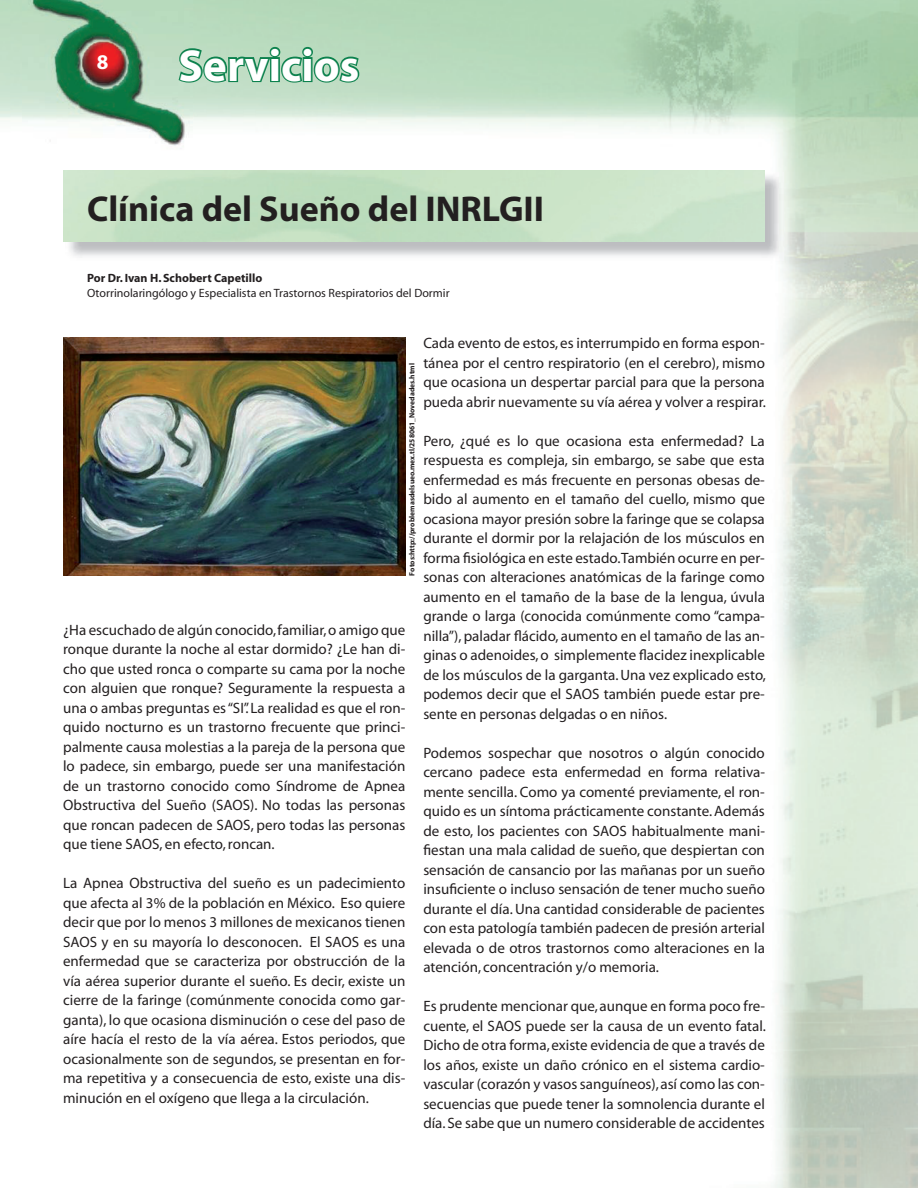
<style>
.page{position:relative;width:918px;height:1188px;background:#fff}
.page>*{position:absolute;margin:0;border:0;box-sizing:border-box;transform-origin:0 0}
.t1{font:700 45px "Myriad";color:#fff}
.t2{font:700 36px "Myriad";color:#231f20}
.t3{font:700 21px "Myriad";color:#fff}
.t4{font:15px/19.5px "Myriad";color:#231f20;text-align:justify}
.t5{font:12px "Myriad";color:#231f20}
.t6{font:700 12px "Myriad";color:#231f20}
.t7{font:700 7.5px "Myriad";color:#231f20}
</style>
<div class="page">
<img style="left:0;top:0;width:918px;height:1188px">
<img style="left:22px;top:0;width:171px;height:152px">
<svg style="left:176px;top:45px;width:185px;height:39px;background:#7cbb97"></svg>
<img style="left:65px;top:172px;width:718px;height:89px">
<img style="left:63px;top:170px;width:701px;height:72px">
<img style="left:64px;top:337px;width:341px;height:239px">
<h3 class="t3" style="left:97px;top:51px;width:13px">8</h3>
<h1 class="t1" style="left:179px;top:42px;width:182px">Servicios</h1>
<h2 class="t2" style="left:87px;top:190px;width:458px">Clínica del Sueño del INRLGII</h2>
<p class="t6" style="left:87px;top:272px;width:177px">Por Dr. Ivan H. Schobert Capetillo</p>
<p class="t5" style="left:87px;top:287px;width:364px">Otorrinolaringólogo y Especialista en Trastornos Respiratorios del Dormir</p>
<p class="t4" style="left:423px;top:334px;width:344px">Cada evento de estos, es interrumpido en forma espon&shy;tánea por el centro respiratorio (en el cerebro), mismo que ocasiona un despertar parcial para que la persona pueda abrir nuevamente su vía aérea y volver a respirar.</p>
<p class="t4" style="left:423px;top:432px;width:344px">Pero, ¿qué es lo que ocasiona esta enfermedad? La respuesta es compleja, sin embargo, se sabe que esta enfermedad es más frecuente en personas obesas de&shy;bido al aumento en el tamaño del cuello, mismo que ocasiona mayor presión sobre la faringe que se colapsa durante el dormir por la relajación de los músculos en forma fisiológica en este estado.También ocurre en per&shy;sonas con alteraciones anatómicas de la faringe como aumento en el tamaño de la base de la lengua, úvula grande o larga (conocida comúnmente como “campa&shy;nilla”), paladar flácido, aumento en el tamaño de las an&shy;ginas o adenoides, o simplemente flacidez inexplicable de los músculos de la garganta. Una vez explicado esto, podemos decir que el SAOS también puede estar pre&shy;sente en personas delgadas o en niños.</p>
<p class="t4" style="left:423px;top:744px;width:343px">Podemos sospechar que nosotros o algún conocido cercano padece esta enfermedad en forma relativa&shy;mente sencilla. Como ya comenté previamente, el ron&shy;quido es un síntoma prácticamente constante. Además de esto, los pacientes con SAOS habitualmente mani&shy;fiestan una mala calidad de sueño, que despiertan con sensación de cansancio por las mañanas por un sueño insuficiente o incluso sensación de tener mucho sueño durante el día. Una cantidad considerable de pacientes con esta patología también padecen de presión arterial elevada o de otros trastornos como alteraciones en la atención, concentración y/o memoria.</p>
<p class="t4" style="left:423px;top:997px;width:344px">Es prudente mencionar que, aunque en forma poco fre&shy;cuente, el SAOS puede ser la causa de un evento fatal.<br>Dicho de otra forma, existe evidencia de que a través de los años, existe un daño crónico en el sistema cardio&shy;vascular (corazón y vasos sanguíneos), así como las con&shy;secuencias que puede tener la somnolencia durante el día. Se sabe que un numero considerable de accidentes</p>
<p class="t7" style="left:408px;top:576px;width:214px;rotate:-90deg">Fotos:http://problemasdelsueo.mex.tl/258061_Novedades.html</p>
<p class="t4" style="left:63px;top:620px;width:344px">¿Ha escuchado de algún conocido, familiar, o amigo que ronque durante la noche al estar dormido? ¿Le han di&shy;cho que usted ronca o comparte su cama por la noche con alguien que ronque? Seguramente la respuesta a una o ambas preguntas es “SI”. La realidad es que el ron&shy;quido nocturno es un trastorno frecuente que princi&shy;palmente causa molestias a la pareja de la persona que lo padece, sin embargo, puede ser una manifestación de un trastorno conocido como Síndrome de Apnea Obstructiva del Sueño (SAOS). No todas las personas que roncan padecen de SAOS, pero todas las personas que tiene SAOS, en efecto, roncan.</p>
<p class="t4" style="left:63px;top:874px;width:344px">La Apnea Obstructiva del sueño es un padecimiento que afecta al 3% de la población en México. Eso quiere decir que por lo menos 3 millones de mexicanos tienen SAOS y en su mayoría lo desconocen. El SAOS es una enfermedad que se caracteriza por obstrucción de la vía aérea superior durante el sueño. Es decir, existe un cierre de la faringe (comúnmente conocida como gar&shy;ganta), lo que ocasiona disminución o cese del paso de aíre hacía el resto de la vía aérea. Estos periodos, que ocasionalmente son de segundos, se presentan en for&shy;ma repetitiva y a consecuencia de esto, existe una dis&shy;minución en el oxígeno que llega a la circulación.</p>
</div>
